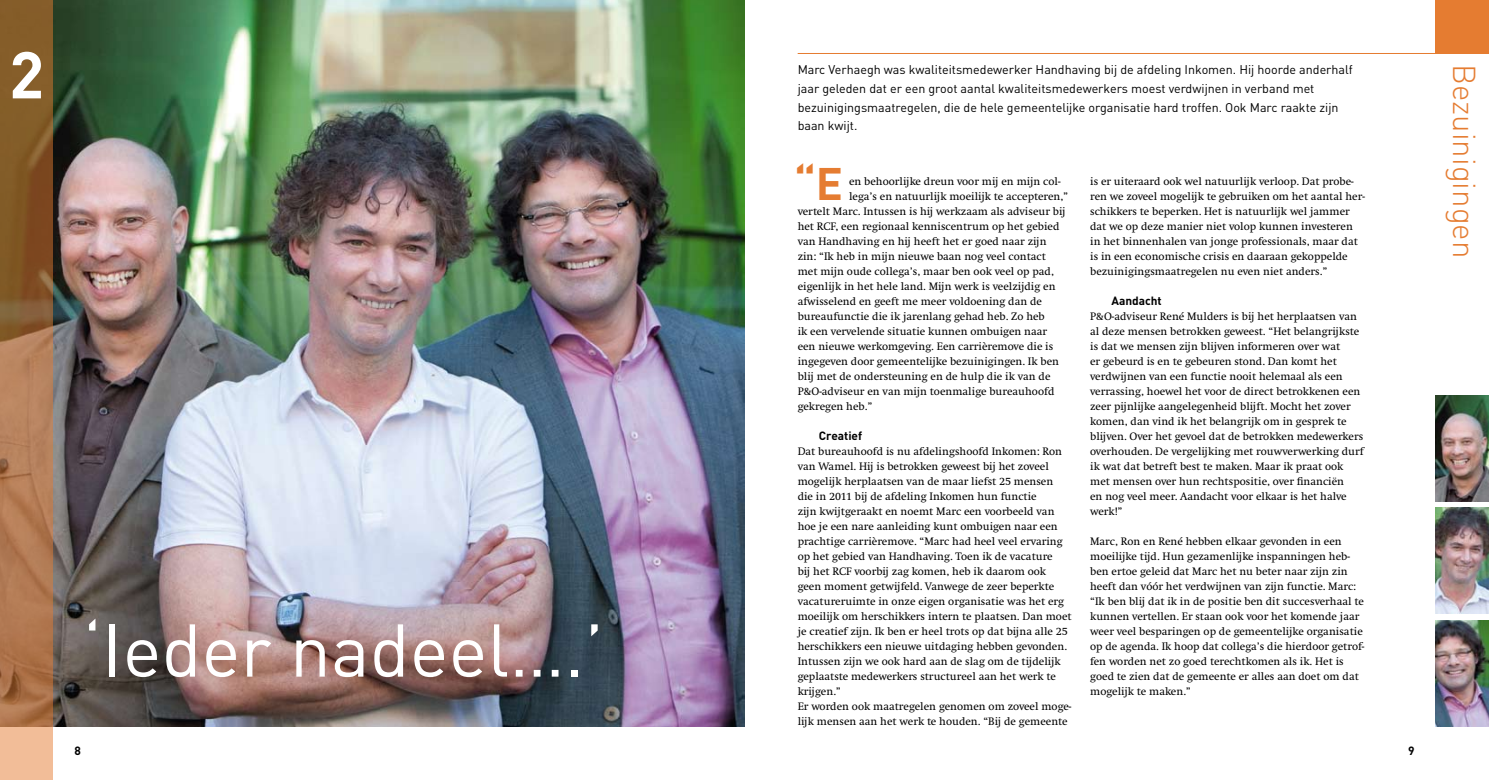
<style>
.page{position:relative;width:1489px;height:780px;background:#fff}
.page>*{position:absolute;margin:0;border:0;box-sizing:border-box;transform-origin:0 0}
.t1{font:73.38px "DIN";color:#fff}
.t2{font:700 65px "DIN";color:#fff}
.t3{font:700 45px "DIN";color:#e57c31}
.t4{font:300 31.25px "DIN";color:#e57c31}
.t5{font:12.5px/18.8px "DIN";color:#000}
.t6{font:700 11.88px "DIN";color:#000}
.t7{font:11.25px/15px "Swift";color:#000}
</style>
<div class="page">
<img style="left:53px;top:0;width:691px;height:726px">
<svg style="left:0;top:0;width:53px;height:780px;background:#a17045"></svg>
<div style="left:1435px;top:0;width:53px;height:53px;background:#e57c31"></div>
<img style="left:1435px;top:395px;width:53px;height:106px">
<img style="left:1435px;top:507px;width:53px;height:106px">
<hr style="left:797px;top:53px;width:691px;height:1px;background:#e57c31">
<img style="left:1435px;top:620px;width:53px;height:106px">
<h2 class="t2" style="left:9px;top:32px;width:37px">2</h2>
<h1 class="t1" style="left:83px;top:604px;width:523px">‘Ieder nadeel….’</h1>
<p class="t5" style="left:797px;top:60px;width:556px">Marc Verhaegh was kwaliteitsmedewerker Handhaving bij de afdeling Inkomen. Hij hoorde anderhalf jaar geleden dat er een groot aantal kwaliteitsmedewerkers moest verdwijnen in verband met bezuinigingsmaatregelen, die de hele gemeentelijke organisatie hard troffen. Ook Marc raakte zijn baan kwijt.</p>
<h3 class="t4" style="left:1483px;top:64px;width:196px;rotate:90deg">Bezuinigingen</h3>
<h3 class="t3" style="left:794px;top:154px;width:50px">“E</h3>
<p class="t7" style="left:1090px;top:174px;width:276px">is er uiteraard ook wel natuurlijk verloop. Dat probe&shy;ren we zoveel mogelijk te gebruiken om het aantal her&shy;schikkers te beperken. Het is natuurlijk wel jammer dat we op deze manier niet volop kunnen investeren in het binnenhalen van jonge professionals, maar dat is in een economische crisis en daaraan gekoppelde bezuinigingsmaatregelen nu even niet anders.”</p>
<p class="t6" style="left:1111px;top:293px;width:52px">Aandacht</p>
<p class="t7" style="left:1090px;top:309px;width:275px">P&amp;O-adviseur René Mulders is bij het herplaatsen van al deze mensen betrokken geweest. “Het belangrijkste is dat we mensen zijn blijven informeren over wat<br>er gebeurd is en te gebeuren stond. Dan komt het verdwijnen van een functie nooit helemaal als een verrassing, hoewel het voor de direct betrokkenen een zeer pijnlijke aangelegenheid blijft. Mocht het zover komen, dan vind ik het belangrijk om in gesprek te blijven. Over het gevoel dat de betrokken medewerkers overhouden. De vergelijking met rouwverwerking durf ik wat dat betreft best te maken. Maar ik praat ook met mensen over hun rechtspositie, over financiën<br>en nog veel meer. Aandacht voor elkaar is het halve werk!”</p>
<p class="t7" style="left:1090px;top:534px;width:276px">Marc, Ron en René hebben elkaar gevonden in een moeilijke tijd. Hun gezamenlijke inspanningen heb&shy;ben ertoe geleid dat Marc het nu beter naar zijn zin heeft dan vóór het verdwijnen van zijn functie. Marc: “Ik ben blij dat ik in de positie ben dit succesverhaal te kunnen vertellen. Er staan ook voor het komende jaar weer veel besparingen op de gemeentelijke organisatie op de agenda. Ik hoop dat collega’s die hierdoor getrof&shy;fen worden net zo goed terechtkomen als ik. Het is goed te zien dat de gemeente er alles aan doet om dat mogelijk te maken.”</p>
<p class="t7" style="left:849px;top:174px;width:213px">en behoorlijke dreun voor mij en mijn col-</p>
<p class="t7" style="left:849px;top:189px;width:220px">lega’s en natuurlijk moeilijk te accepteren,”</p>
<p class="t7" style="left:797px;top:204px;width:269px">vertelt Marc. Intussen is hij werkzaam als adviseur bij</p>
<p class="t7" style="left:797px;top:219px;width:263px">het RCF, een regionaal kenniscentrum op het gebied</p>
<p class="t7" style="left:797px;top:234px;width:250px">van Handhaving en hij heeft het er goed naar zijn</p>
<p class="t7" style="left:797px;top:249px;width:250px">zin: “Ik heb in mijn nieuwe baan nog veel contact</p>
<p class="t7" style="left:797px;top:264px;width:258px">met mijn oude collega’s, maar ben ook veel op pad,</p>
<p class="t7" style="left:797px;top:279px;width:259px">eigenlijk in het hele land. Mijn werk is veelzijdig en</p>
<p class="t7" style="left:797px;top:294px;width:246px">afwisselend en geeft me meer voldoening dan de</p>
<p class="t7" style="left:797px;top:309px;width:249px">bureaufunctie die ik jarenlang gehad heb. Zo heb</p>
<p class="t7" style="left:797px;top:324px;width:251px">ik een vervelende situatie kunnen ombuigen naar</p>
<p class="t7" style="left:797px;top:339px;width:257px">een nieuwe werkomgeving. Een carrièremove die is</p>
<p class="t7" style="left:797px;top:354px;width:263px">ingegeven door gemeentelijke bezuinigingen. Ik ben</p>
<p class="t7" style="left:797px;top:369px;width:254px">blij met de ondersteuning en de hulp die ik van de</p>
<p class="t7" style="left:797px;top:384px;width:258px">P&amp;O-adviseur en van mijn toenmalige bureauhoofd</p>
<p class="t7" style="left:797px;top:399px;width:76px">gekregen heb.”</p>
<p class="t6" style="left:819px;top:428px;width:45px">Creatief</p>
<p class="t7" style="left:797px;top:444px;width:275px">Dat bureauhoofd is nu afdelingshoofd Inkomen: Ron van Wamel. Hij is betrokken geweest bij het zoveel mogelijk herplaatsen van de maar liefst 25 mensen<br>die in 2011 bij de afdeling Inkomen hun functie<br>zijn kwijtgeraakt en noemt Marc een voorbeeld van hoe je een nare aanleiding kunt ombuigen naar een prachtige carrièremove. “Marc had heel veel ervaring op het gebied van Handhaving. Toen ik de vacature<br>bij het RCF voorbij zag komen, heb ik daarom ook geen moment getwijfeld. Vanwege de zeer beperkte vacatureruimte in onze eigen organisatie was het erg moeilijk om herschikkers intern te plaatsen. Dan moet je creatief zijn. Ik ben er heel trots op dat bijna alle 25 herschikkers een nieuwe uitdaging hebben gevonden.<br>Intussen zijn we ook hard aan de slag om de tijdelijk geplaatste medewerkers structureel aan het werk te krijgen.”<br>Er worden ook maatregelen genomen om zoveel moge&shy;lijk mensen aan het werk te houden. “Bij de gemeente</p>
<p class="t6" style="left:74px;top:743px;width:8px">8</p>
<p class="t6" style="left:1407px;top:743px;width:8px">9</p>
</div>
